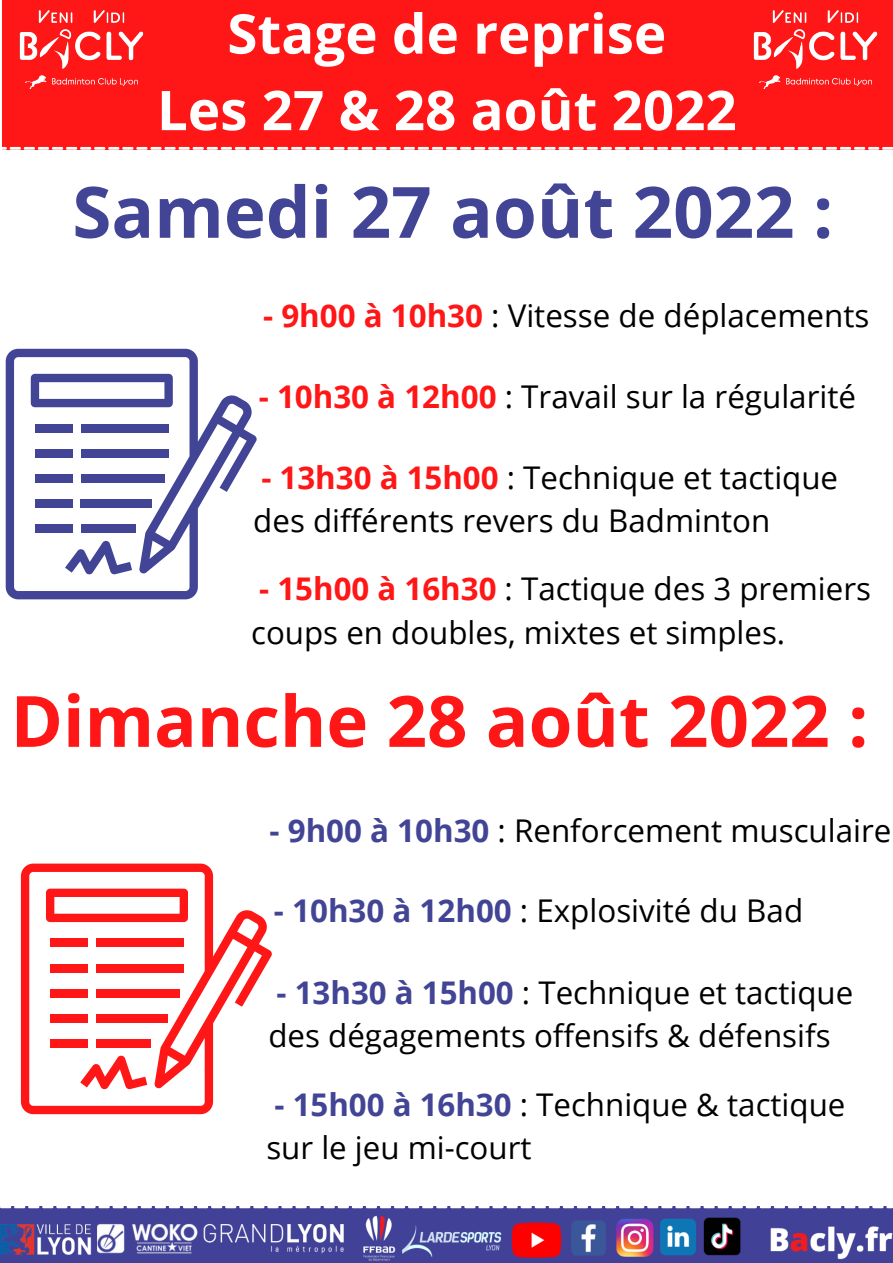
<style>
.page{position:relative;width:893px;height:1263px;background:#fff}
.page>*{position:absolute;margin:0;border:0;box-sizing:border-box;transform-origin:0 0}
.t1{font:700 70.88px "Open Sans";color:#424495}
.t2{font:700 70.8px "Open Sans";color:#ff1616}
.t3{font:700 54.75px "Open Sans";color:#fff}
.t4{font:31.35px "Open Sans";color:#000}
.t5{font:31.28px "Open Sans";color:#000}
.s1{font-weight:700;color:#ff1616}
.s2{font-weight:700;color:#424495}
</style>
<div class="page">
<div style="left:2px;top:0;width:891px;height:150px;background:#ff1616"></div>
<img style="left:19px;top:10px;width:125px;height:79px">
<img style="left:0;top:1208px;width:893px;height:55px">
<svg style="left:0;top:1206px;width:887px;height:2px"></svg>
<img style="left:753px;top:10px;width:125px;height:79px">
<svg style="left:2px;top:147px;width:891px;height:3px"></svg>
<svg style="left:6px;top:349px;width:251px;height:250px"></svg>
<svg style="left:21px;top:863px;width:251px;height:251px"></svg>
<p class="t3" style="left:227px;top:-5px;width:440px">Stage de reprise</p>
<p class="t3" style="left:157px;top:72px;width:581px">Les 27 &amp; 28 août 2022</p>
<p class="t1" style="left:72px;top:162px;width:762px">Samedi 27 août 2022 :</p>
<p class="t4" style="left:263px;top:293px;width:608px"><span class="s1">- 9h00 à 10h30</span> : Vitesse de déplacements</p>
<p class="t4" style="left:259px;top:374px;width:599px"><span class="s1">- 10h30 à 12h00</span> : Travail sur la régularité</p>
<p class="t5" style="left:261px;top:455px;width:578px"><span class="s1">- 13h30 à 15h00</span> : Technique et tactique</p>
<p class="t5" style="left:253px;top:498px;width:518px">des différents revers du Badminton</p>
<p class="t5" style="left:259px;top:567px;width:613px"><span class="s1">- 15h00 à 16h30</span> : Tactique des 3 premiers</p>
<p class="t5" style="left:251px;top:610px;width:535px">coups en doubles, mixtes et simples.</p>
<p class="t2" style="left:11px;top:671px;width:859px">Dimanche 28 août 2022 :</p>
<p class="t4" style="left:269px;top:808px;width:623px"><span class="s2">- 9h00 à 10h30</span> : Renforcement musculaire</p>
<p class="t4" style="left:274px;top:889px;width:531px"><span class="s2">- 10h30 à 12h00</span> : Explosivité du Bad</p>
<p class="t5" style="left:277px;top:970px;width:578px"><span class="s2">- 13h30 à 15h00</span> : Technique et tactique</p>
<p class="t5" style="left:268px;top:1014px;width:563px">des dégagements offensifs &amp; défensifs</p>
<p class="t5" style="left:274px;top:1082px;width:572px"><span class="s2">- 15h00 à 16h30</span> : Technique &amp; tactique</p>
<p class="t5" style="left:266px;top:1125px;width:267px">sur le jeu mi-court</p>
</div>
